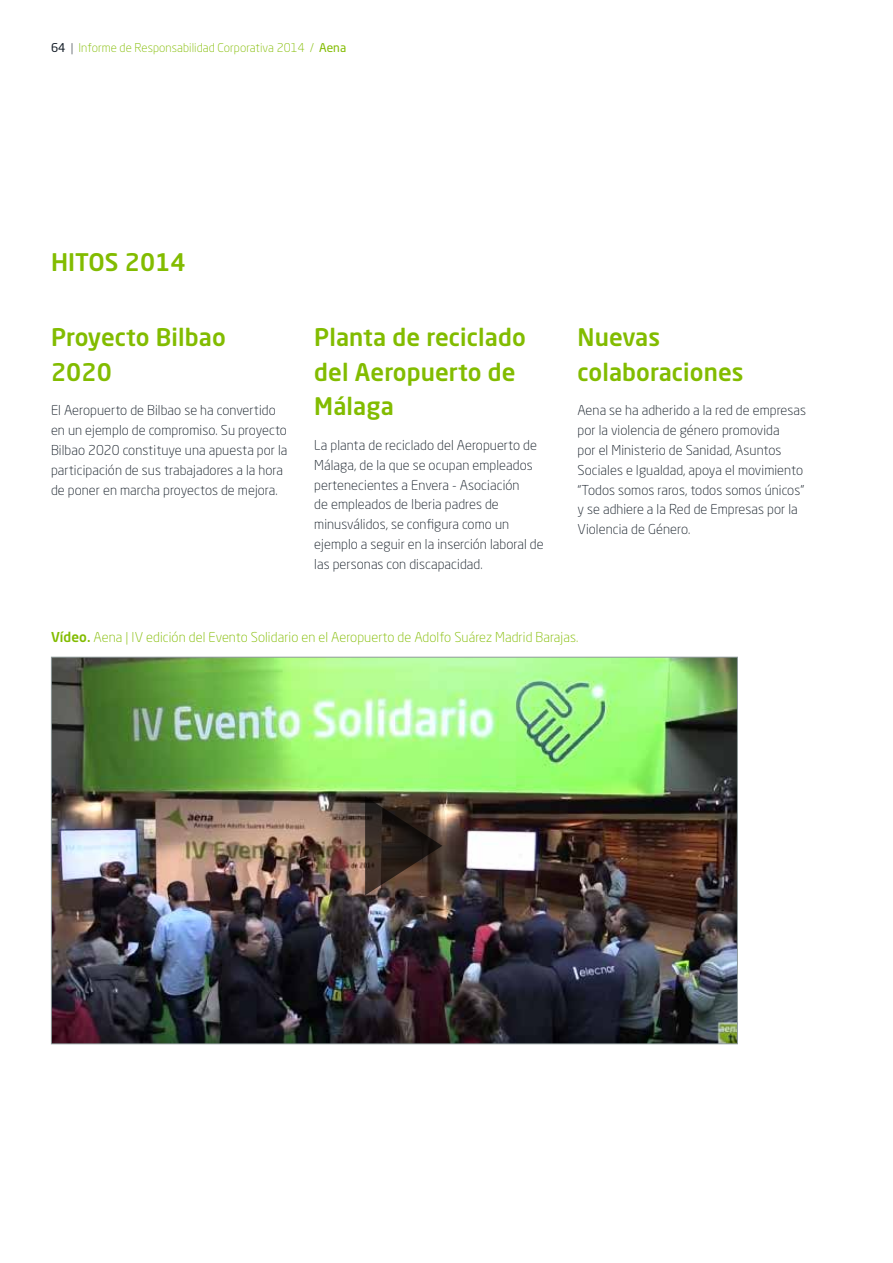
<style>
.page{position:relative;width:893px;height:1263px;background:#fff}
.page>*{position:absolute;margin:0;border:0;box-sizing:border-box;transform-origin:0 0}
.t1{font:500 24px/34.7px "Neo Sans Std";letter-spacing:.005em;color:#82bc00}
.t2{font:300 13.5px/19.8px "Neo Sans Std";letter-spacing:.005em;color:#151e28}
.t3{font:300 13.5px "Neo Sans Std";letter-spacing:.005em;color:#82bc00}
.t4{font:300 12px "Neo Sans Std";letter-spacing:.005em;color:#82bc00}
.s1{font-weight:400;color:#151e28}
.s2{color:#151e28}
.s3{font-weight:400}
.s4{font-weight:500}
</style>
<div class="page">
<img style="left:53px;top:659px;width:683px;height:383px">
<svg style="left:365px;top:796px;width:77px;height:99px"></svg>
<p class="t4" style="left:51px;top:40px;width:297px"><span class="s1">64</span> <span class="s2">|</span> Informe de Responsabilidad Corporativa 2014 / <span class="s3">Aena</span></p>
<h1 class="t1" style="left:51px;top:244px;width:136px">HITOS 2014</h1>
<h1 class="t1" style="left:51px;top:319px;width:176px">Proyecto Bilbao<br>2020</h1>
<p class="t2" style="left:51px;top:400px;width:238px">El Aeropuerto de Bilbao se ha convertido en un ejemplo de compromiso. Su proyecto Bilbao 2020 constituye una apuesta por la participación de sus trabajadores a la hora de poner en marcha proyectos de mejora.</p>
<h1 class="t1" style="left:314px;top:319px;width:213px">Planta de reciclado del Aeropuerto de<br>Málaga</h1>
<p class="t2" style="left:314px;top:435px;width:231px">La planta de reciclado del Aeropuerto de Málaga, de la que se ocupan empleados pertenecientes a Envera - Asociación<br>de empleados de Iberia padres de minusválidos, se configura como un ejemplo a seguir en la inserción laboral de las personas con discapacidad.</p>
<h1 class="t1" style="left:577px;top:319px;width:168px">Nuevas colaboraciones</h1>
<p class="t2" style="left:577px;top:400px;width:230px">Aena se ha adherido a la red de empresas por la violencia de género promovida<br>por el Ministerio de Sanidad, Asuntos Sociales e Igualdad, apoya el movimiento “Todos somos raros, todos somos únicos” y se adhiere a la Red de Empresas por la Violencia de Género.</p>
<p class="t3" style="left:51px;top:629px;width:529px"><span class="s4">Vídeo.</span> Aena | IV edición del Evento Solidario en el Aeropuerto de Adolfo Suárez Madrid Barajas.</p>
</div>
